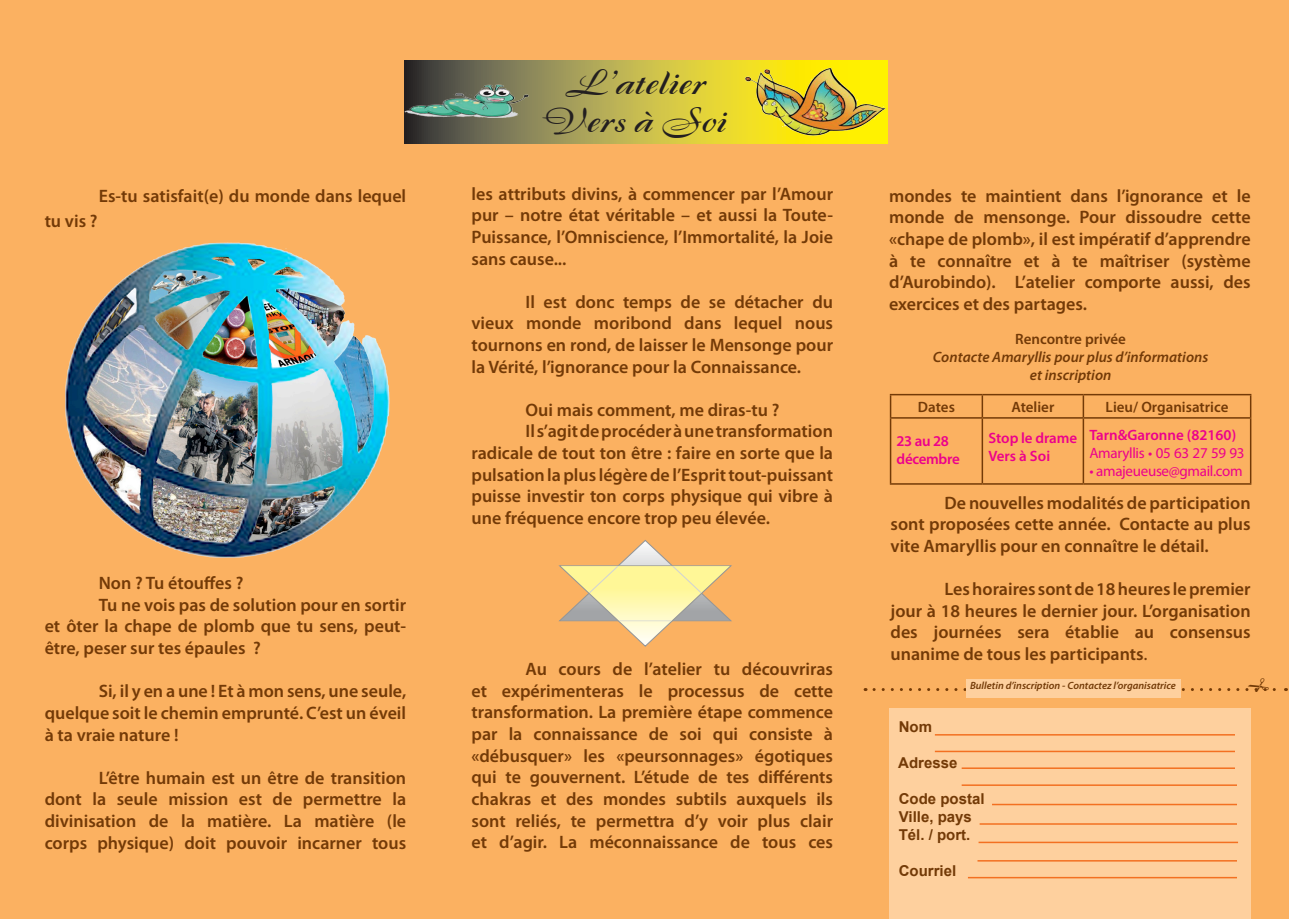
<style>
.page{position:relative;width:1289px;height:919px;background:#fff}
.page>*{position:absolute;margin:0;border:0;box-sizing:border-box;transform-origin:0 0}
.t1{font:700 31.95px/38.4px "Francine Hmk";color:#231f20;text-align:center;scale:1.14 1}
.t2{font:600 18px/21.6px "Myriad Pro";color:#733a07;text-align:justify}
.t3{font:italic 600 15px/18px "Myriad Pro";color:#733a07;text-align:center}
.t4{font:700 15px/18px "Arial";color:#733a07}
.t5{font:600 15px "Myriad Pro";color:#733a07}
.t6{font:15px "Myriad Pro";letter-spacing:-.02em;color:#ec008c}
.t7{font:600 15px/18px "Myriad Pro";color:#ec008c}
.t8{font:600 15px/18px "Myriad Pro";letter-spacing:-.02em;color:#ec008c}
.t9{font:italic 600 10.5px "Myriad Pro";color:#733a07}
.s1{font-size:15px}
</style>
<div class="page">
<div style="left:0;top:0;width:1288px;height:918px;background:#fbb161"></div>
<hr style="left:889px;top:394px;width:93px;height:1px;background:#733a07">
<hr style="left:889px;top:395px;width:2px;height:22px;background:#733a07">
<hr style="left:1083px;top:394px;width:168px;height:1px;background:#733a07">
<hr style="left:1249px;top:395px;width:2px;height:22px;background:#733a07">
<hr style="left:889px;top:417px;width:93px;height:1px;background:#733a07">
<hr style="left:982px;top:417px;width:101px;height:1px;background:#733a07">
<hr style="left:1083px;top:417px;width:168px;height:1px;background:#733a07">
<hr style="left:889px;top:483px;width:93px;height:1px;background:#733a07">
<hr style="left:982px;top:483px;width:101px;height:1px;background:#733a07">
<hr style="left:1083px;top:483px;width:168px;height:1px;background:#733a07">
<hr style="left:982px;top:394px;width:101px;height:1px;background:#733a07">
<hr style="left:981px;top:395px;width:2px;height:22px;background:#733a07">
<hr style="left:1082px;top:395px;width:2px;height:22px;background:#733a07">
<hr style="left:981px;top:418px;width:2px;height:65px;background:#733a07">
<hr style="left:1082px;top:418px;width:2px;height:65px;background:#733a07">
<hr style="left:889px;top:418px;width:2px;height:65px;background:#733a07">
<hr style="left:1249px;top:418px;width:2px;height:65px;background:#733a07">
<div style="left:889px;top:708px;width:361px;height:210px;background:#fed09e"></div>
<hr style="left:934px;top:734px;width:300px;height:1px;background:#f37021">
<hr style="left:961px;top:767px;width:273px;height:1px;background:#f37021">
<hr style="left:961px;top:784px;width:275px;height:1px;background:#f37021">
<hr style="left:992px;top:803px;width:244px;height:2px;background:#f37021">
<hr style="left:979px;top:823px;width:257px;height:1px;background:#f37021">
<hr style="left:978px;top:841px;width:259px;height:2px;background:#f37021">
<hr style="left:977px;top:860px;width:259px;height:1px;background:#f37021">
<hr style="left:934px;top:750px;width:300px;height:2px;background:#f37021">
<hr style="left:967px;top:876px;width:269px;height:2px;background:#f37021">
<div style="left:965px;top:678px;width:214px;height:19px;background:#fed09e"></div>
<svg style="left:405px;top:60px;width:482px;height:83px"></svg>
<img style="left:405px;top:84px;width:125px;height:34px">
<img style="left:743px;top:65px;width:144px;height:73px">
<img style="left:65px;top:242px;width:325px;height:316px">
<svg style="left:558px;top:540px;width:174px;height:106px"></svg>
<svg style="left:874px;top:678px;width:412px;height:14px"></svg>
<p class="t2" style="left:99px;top:185px;width:309px">Es-tu satisfait(e) du monde dans lequel</p>
<p class="t2" style="left:45px;top:210px;width:54px">tu vis ?</p>
<p class="t2" style="left:99px;top:572px;width:146px">Non ? Tu étouffes ?</p>
<p class="t2" style="left:99px;top:593px;width:309px">Tu ne vois pas de solution pour en sortir</p>
<p class="t2" style="left:45px;top:615px;width:363px">et ôter la chape de plomb que tu sens, peut-</p>
<p class="t2" style="left:45px;top:636px;width:217px">être, peser sur tes épaules ?</p>
<p class="t2" style="left:45px;top:680px;width:363px;text-indent:54px">Si, il y en a une ! Et à mon sens, une seule, quelque soit le chemin emprunté. C’est un éveil à ta vraie nature !</p>
<p class="t2" style="left:45px;top:766px;width:363px;text-indent:54px">L’être humain est un être de transition dont la seule mission est de permettre la divinisation de la matière. La matière (le corps physique) doit pouvoir incarner tous</p>
<h1 class="t1" style="left:546px;top:64px;width:160px">L’atelier<br>Vers à Soi</h1>
<p class="t2" style="left:471px;top:182px;width:363px">les attributs divins, à commencer par l’Amour pur – notre état véritable – et aussi la Toute-Puissance, l’Omniscience, l’Immortalité, la Joie sans cause...</p>
<p class="t2" style="left:471px;top:290px;width:363px;text-indent:54px">Il est donc temps de se détacher du vieux monde moribond dans lequel nous tournons en rond, de laisser le Mensonge pour la Vérité, l’ignorance pour la Connaissance.</p>
<p class="t2" style="left:525px;top:398px;width:255px">Oui mais comment, me diras-tu ?</p>
<p class="t2" style="left:525px;top:420px;width:309px">Il s’agit de procéder à une transformation</p>
<p class="t2" style="left:471px;top:442px;width:363px">radicale de tout ton être : faire en sorte que la</p>
<p class="t2" style="left:471px;top:463px;width:363px">pulsation la plus légère de l’Esprit tout-puissant</p>
<p class="t2" style="left:471px;top:485px;width:363px">puisse investir ton corps physique qui vibre à</p>
<p class="t2" style="left:471px;top:506px;width:300px">une fréquence encore trop peu élevée.</p>
<p class="t2" style="left:471px;top:658px;width:363px;text-indent:54px">Au cours de l’atelier tu découvriras et expérimenteras le processus de cette transformation. La première étape commence par la connaissance de soi qui consiste à «débusquer» les «peursonnages» égotiques qui te gouvernent. L’étude de tes différents chakras et des mondes subtils auxquels ils sont reliés, te permettra d’y voir plus clair et d’agir. La méconnaissance de tous ces</p>
<p class="t2" style="left:889px;top:184px;width:363px">mondes te maintient dans l’ignorance et le monde de mensonge. Pour dissoudre cette «chape de plomb», il est impératif d’apprendre à te connaître et à te maîtriser (système d’Aurobindo). L’atelier comporte aussi, des exercices et des partages.</p>
<p class="t5" style="left:1015px;top:329px;width:112px">Rencontre privée</p>
<p class="t3" style="left:932px;top:347px;width:277px">Contacte Amaryllis pour plus d’informations et inscription</p>
<p class="t5" style="left:918px;top:397px;width:38px">Dates</p>
<p class="t5" style="left:1011px;top:397px;width:45px">Atelier</p>
<p class="t5" style="left:1105px;top:397px;width:124px">Lieu/ Organisatrice</p>
<p class="t8" style="left:896px;top:432px;width:65px">23 au 28 décembre</p>
<p class="t7" style="left:988px;top:429px;width:90px">Stop le drame<br>Vers à Soi</p>
<p class="t7" style="left:1089px;top:426px;width:148px">Tarn&amp;Garonne (82160)</p>
<p class="t6" style="left:1089px;top:444px;width:157px">Amaryllis • 05 63 27 59 93</p>
<p class="t6" style="left:1089px;top:462px;width:155px">• amajeueuse@gmail.com</p>
<p class="t2" style="left:890px;top:491px;width:361px;text-indent:54px">De nouvelles modalités de participation sont proposées cette année. Contacte au plus vite Amaryllis pour en connaître le détail.</p>
<p class="t2" style="left:890px;top:577px;width:361px;text-indent:54px">Les horaires sont de 18 heures le premier jour à 18 heures le dernier jour. L’organisation des journées sera établie au consensus unanime de tous les participants<span class="s1">.</span></p>
<p class="t9" style="left:970px;top:679px;width:207px">Bulletin d’inscription - Contactez l’organisatrice</p>
<p class="t4" style="left:898px;top:717px;width:35px">Nom</p>
<p class="t4" style="left:898px;top:753px;width:61px">Adresse</p>
<p class="t4" style="left:898px;top:789px;width:87px">Code postal<br>Ville, pays<br>Tél. / port.</p>
<p class="t4" style="left:898px;top:861px;width:59px">Courriel</p>
</div>
